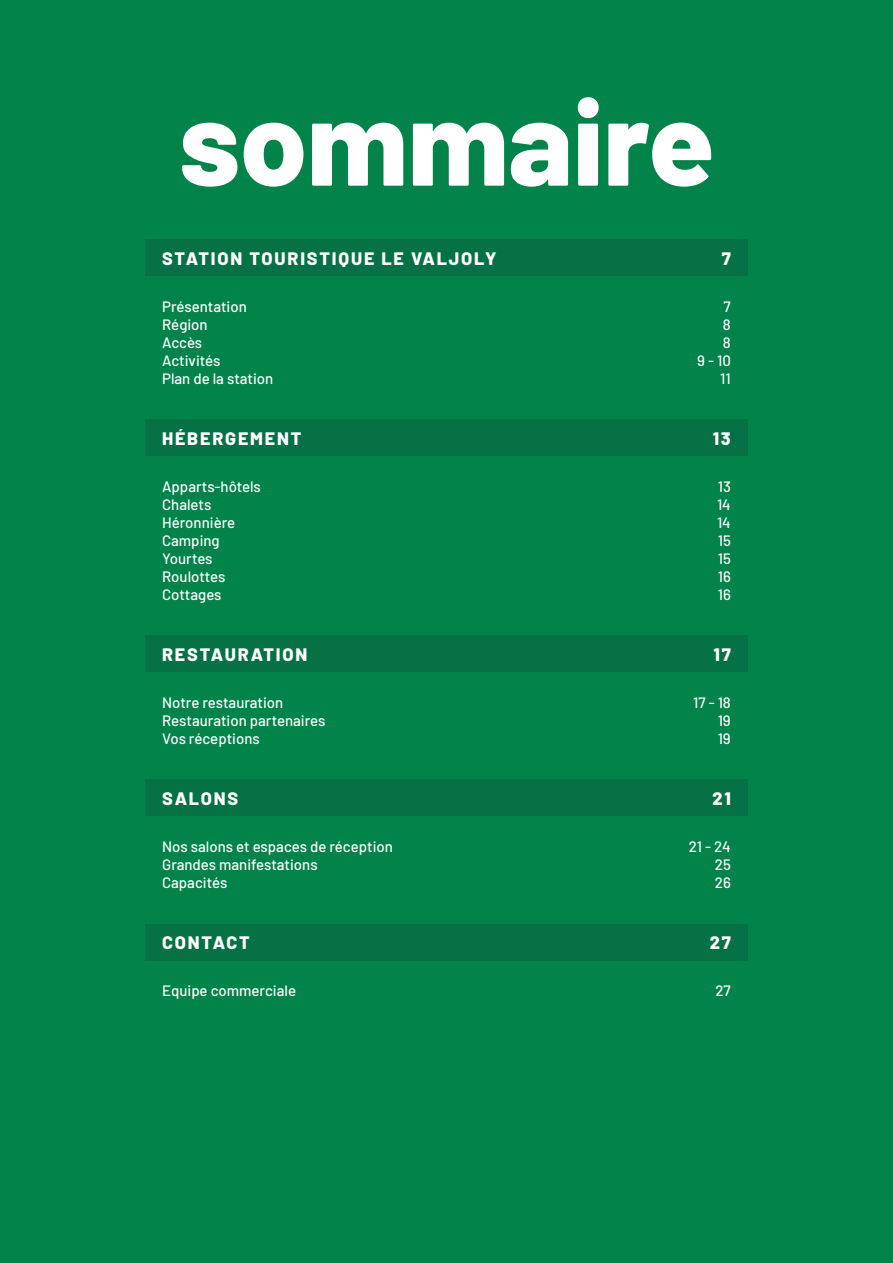
<style>
.page{position:relative;width:893px;height:1263px;background:#02834a}
.page>*{position:absolute;margin:0;border:0;box-sizing:border-box;transform-origin:0 0}
.t1{font:800 120px "Barlow";color:#fff}
.t2{font:800 18px "Barlow";letter-spacing:.1em;color:#fff}
.t3{font:500 15px/18px "Barlow";color:#fff}
</style>
<div class="page">
<div style="left:145px;top:240px;width:603px;height:36px;background:#057144"></div>
<div style="left:145px;top:420px;width:603px;height:36px;background:#057144"></div>
<div style="left:145px;top:636px;width:603px;height:36px;background:#057144"></div>
<div style="left:145px;top:780px;width:603px;height:36px;background:#057144"></div>
<div style="left:145px;top:924px;width:603px;height:36px;background:#057144"></div>
<h1 class="t1" style="left:179px;top:53px;width:537px">sommaire</h1>
<p class="t2" style="left:162px;top:245px;width:336px">STATION TOURISTIQUE LE VALJOLY</p>
<p class="t2" style="left:722px;top:245px;width:11px">7</p>
<p class="t3" style="left:162px;top:296px;width:113px">Présentation<br>Région<br>Accès<br>Activités<br>Plan de la station</p>
<p class="t3" style="left:697px;top:296px;width:35px;text-align:right">7<br>8<br>8<br>9 - 10<br>11</p>
<p class="t2" style="left:162px;top:425px;width:141px">HÉBERGEMENT</p>
<p class="t2" style="left:713px;top:425px;width:20px">13</p>
<p class="t3" style="left:162px;top:476px;width:100px">Apparts-hôtels<br>Chalets<br>Héronnière<br>Camping<br>Yourtes<br>Roulottes<br>Cottages</p>
<p class="t3" style="left:717px;top:476px;width:15px;text-align:justify">13<br>14<br>14<br>15<br>15<br>16<br>16</p>
<p class="t2" style="left:162px;top:641px;width:147px">RESTAURATION</p>
<p class="t2" style="left:714px;top:641px;width:19px">17</p>
<p class="t3" style="left:162px;top:692px;width:165px">Notre restauration<br>Restauration partenaires<br>Vos réceptions</p>
<p class="t3" style="left:718px;top:692px;width:15px;text-align:justify;text-indent:-25px">17 - 18<br>19<br>19</p>
<p class="t2" style="left:162px;top:785px;width:78px">SALONS</p>
<p class="t2" style="left:712px;top:785px;width:20px">21</p>
<p class="t3" style="left:162px;top:836px;width:232px">Nos salons et espaces de réception<br>Grandes manifestations<br>Capacités</p>
<p class="t3" style="left:715px;top:836px;width:18px;text-align:justify;text-indent:-26px">21 - 24<br>25<br>26</p>
<p class="t2" style="left:162px;top:929px;width:89px">CONTACT</p>
<p class="t2" style="left:710px;top:929px;width:23px">27</p>
<p class="t3" style="left:162px;top:980px;width:135px">Equipe commerciale</p>
<p class="t3" style="left:715px;top:980px;width:17px">27</p>
</div>
